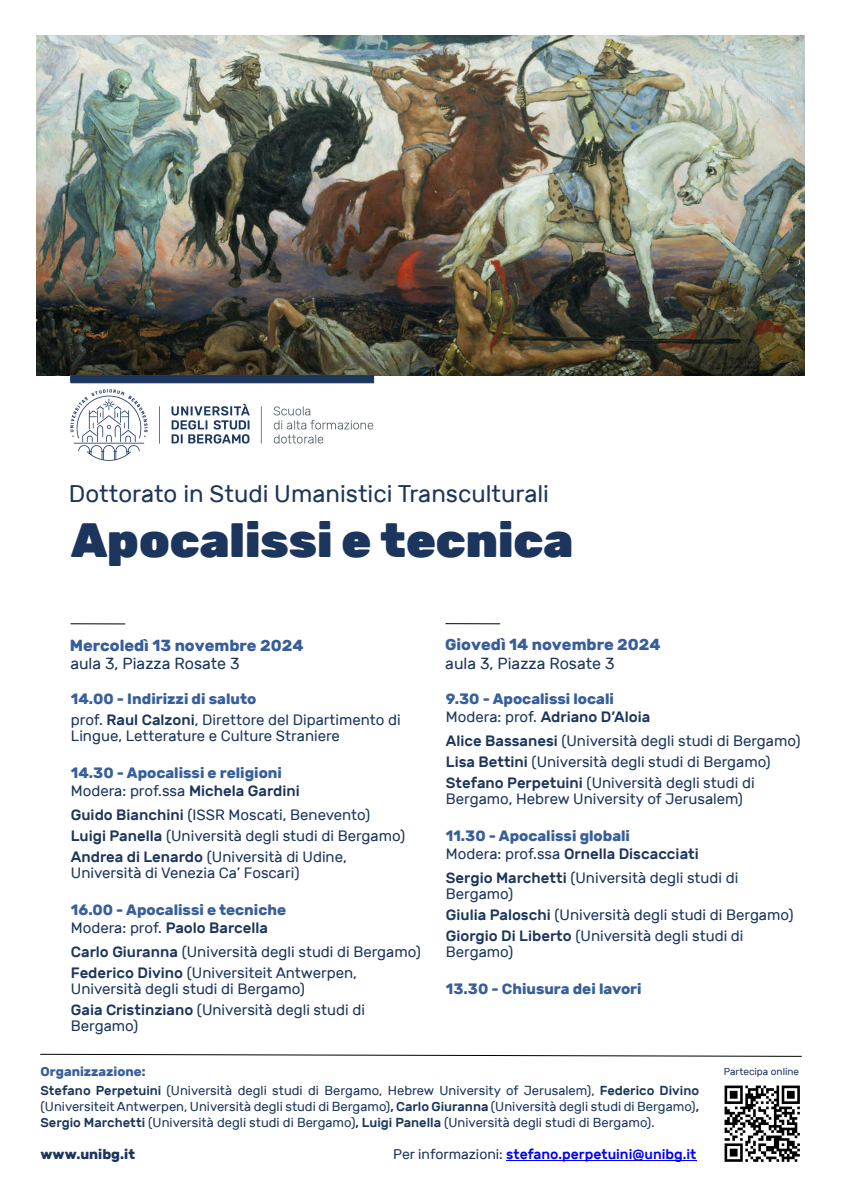
<style>
.page{position:relative;width:842px;height:1191px;background:#fff}
.page>*{position:absolute;margin:0;border:0;box-sizing:border-box;transform-origin:0 0}
.t1{font:900 48px "Rubik";color:#1c355d}
.t2{font:24px "Rubik";color:#1c355d}
.t3{font:700 16px "Rubik";color:#385e99}
.t4{font:16px "Rubik";color:#1c355d}
.t5{font:15px "Rubik";color:#1c355d}
.t6{font:700 15px "Rubik";color:#385f9a}
.t7{font:500 15px "Rubik";color:#1c355d}
.t8{font:500 14px "Rubik";color:#00f}
.t9{font:700 14px "Rubik";color:#1c355d}
.t10{font:13px "Rubik";color:#1c355d}
.t11{font:700 13px "Rubik";color:#385f9a}
.t12{font:10px "Rubik";color:#1c355d}
.s1{font-weight:500}
.s2{font-weight:400}
.s3{font-weight:400;color:#1c355d}
</style>
<div class="page">
<img style="left:36px;top:36px;width:768px;height:340px">
<div style="left:71px;top:375px;width:303px;height:8px;background:#1c355d;border:1px solid #1c355d"></div>
<hr style="left:506px;top:1160px;width:190px;height:1px;background:#00f">
<img style="left:724px;top:1085px;width:76px;height:77px">
<svg style="left:40px;top:1053px;width:762px;height:4px"></svg>
<hr style="left:71px;top:623px;width:54px;height:1px;background:#000">
<hr style="left:446px;top:623px;width:54px;height:1px;background:#000">
<img style="left:71px;top:389px;width:303px;height:72px">
<p class="t2" style="left:69px;top:480px;width:482px">Dottorato in Studi Umanistici Transculturali</p>
<p class="t1" style="left:71px;top:512px;width:504px">Apocalissi e tecnica</p>
<p class="t3" style="left:70px;top:636px;width:235px">Mercoledì 13 novembre 2024</p>
<p class="t3" style="left:445px;top:635px;width:217px">Giovedì 14 novembre 2024</p>
<p class="t4" style="left:70px;top:654px;width:171px">aula 3, Piazza Rosate 3</p>
<p class="t4" style="left:445px;top:654px;width:171px">aula 3, Piazza Rosate 3</p>
<p class="t6" style="left:71px;top:690px;width:187px">14.00 - Indirizzi di saluto</p>
<p class="t5" style="left:71px;top:711px;width:331px">prof. <span class="s1">Raul Calzoni</span>, Direttore del Dipartimento di</p>
<p class="t5" style="left:71px;top:727px;width:271px">Lingue, Letterature e Culture Straniere</p>
<p class="t6" style="left:71px;top:764px;width:213px">14.30 - Apocalissi e religioni</p>
<p class="t5" style="left:71px;top:782px;width:230px">Modera: prof.ssa <span class="s1">Michela Gardini</span></p>
<p class="t5" style="left:71px;top:806px;width:301px"><span class="s1">Guido Bianchini</span> (ISSR Moscati, Benevento)</p>
<p class="t5" style="left:71px;top:827px;width:336px"><span class="s1">Luigi Panella</span> (Università degli studi di Bergamo)</p>
<p class="t5" style="left:71px;top:848px;width:277px"><span class="s1">Andrea di Lenardo</span> (Università di Udine,</p>
<p class="t5" style="left:71px;top:864px;width:230px">Università di Venezia Ca’ Foscari)</p>
<p class="t6" style="left:71px;top:901px;width:217px">16.00 - Apocalissi e tecniche</p>
<p class="t7" style="left:71px;top:919px;width:199px"><span class="s2">Modera: prof.</span> Paolo Barcella</p>
<p class="t5" style="left:71px;top:943px;width:351px"><span class="s1">Carlo Giuranna</span> (Università degli studi di Bergamo)</p>
<p class="t5" style="left:71px;top:964px;width:288px"><span class="s1">Federico Divino</span> (Universiteit Antwerpen,</p>
<p class="t5" style="left:71px;top:980px;width:236px">Università degli studi di Bergamo)</p>
<p class="t5" style="left:71px;top:1001px;width:296px"><span class="s1">Gaia Cristinziano</span> (Università degli studi di</p>
<p class="t5" style="left:71px;top:1017px;width:69px">Bergamo)</p>
<p class="t6" style="left:446px;top:690px;width:170px">9.30 - Apocalissi locali</p>
<p class="t7" style="left:446px;top:708px;width:206px"><span class="s2">Modera: prof.</span> Adriano D’Aloia</p>
<p class="t5" style="left:446px;top:732px;width:356px"><span class="s1">Alice Bassanesi</span> (Università degli studi di Bergamo)</p>
<p class="t5" style="left:446px;top:753px;width:326px"><span class="s1">Lisa Bettini</span> (Università degli studi di Bergamo)</p>
<p class="t5" style="left:446px;top:774px;width:310px"><span class="s1">Stefano Perpetuini</span> (Università degli studi di</p>
<p class="t5" style="left:446px;top:790px;width:299px">Bergamo, Hebrew University of Jerusalem)</p>
<p class="t6" style="left:446px;top:827px;width:186px">11.30 - Apocalissi globali</p>
<p class="t7" style="left:446px;top:845px;width:254px"><span class="s2">Modera: prof.ssa</span> Ornella Discacciati</p>
<p class="t5" style="left:446px;top:869px;width:294px"><span class="s1">Sergio Marchetti</span> (Università degli studi di</p>
<p class="t5" style="left:446px;top:885px;width:69px">Bergamo)</p>
<p class="t5" style="left:446px;top:906px;width:349px"><span class="s1">Giulia Paloschi</span> (Università degli studi di Bergamo)</p>
<p class="t5" style="left:446px;top:927px;width:299px"><span class="s1">Giorgio Di Liberto</span> (Università degli studi di</p>
<p class="t5" style="left:446px;top:943px;width:69px">Bergamo)</p>
<p class="t6" style="left:446px;top:980px;width:197px">13.30 - Chiusura dei lavori</p>
<p class="t11" style="left:41px;top:1063px;width:107px">Organizzazione:</p>
<p class="t10" style="left:41px;top:1082px;width:660px"><span class="s1">Stefano Perpetuini</span> (Università degli studi di Bergamo, Hebrew University of Jerusalem), <span class="s1">Federico Divino</span></p>
<p class="t10" style="left:41px;top:1098px;width:660px">(Universiteit Antwerpen, Università degli studi di Bergamo)<span class="s1">, Carlo Giuranna</span> (Università degli studi di Bergamo)<span class="s1">,</span></p>
<p class="t10" style="left:41px;top:1114px;width:616px"><span class="s1">Sergio Marchetti</span> (Università degli studi di Bergamo)<span class="s1">, Luigi Panella</span> (Università degli studi di Bergamo).</p>
<p class="t9" style="left:41px;top:1145px;width:96px">www.unibg.it</p>
<p class="t8" style="left:393px;top:1145px;width:305px"><span class="s3">Per informazioni:</span> stefano.perpetuini@unibg.it</p>
<p class="t12" style="left:724px;top:1065px;width:77px">Partecipa online</p>
</div>
